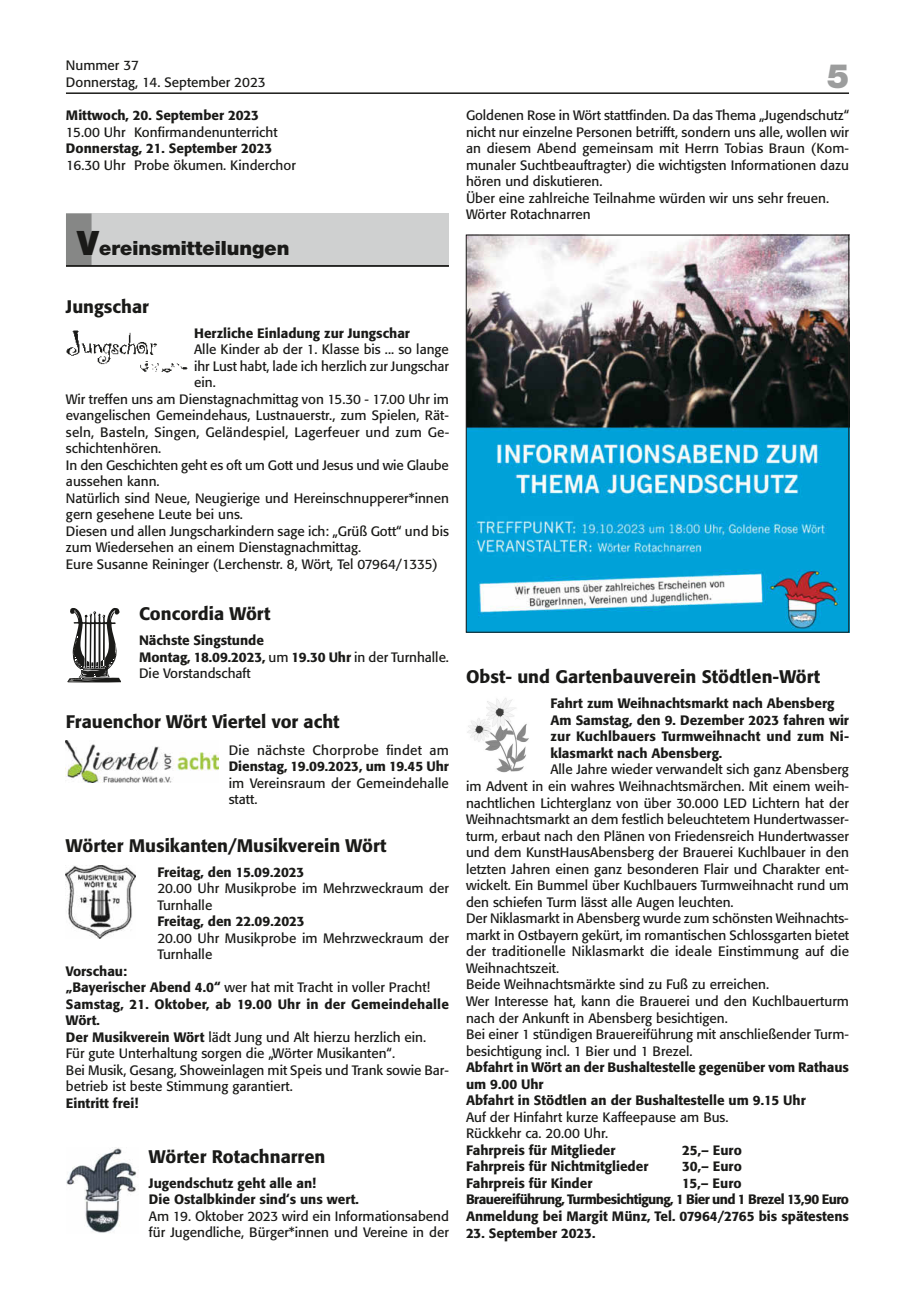
<style>
.page{position:relative;width:915px;height:1297px;background:#fff}
.page>*{position:absolute;margin:0;border:0;box-sizing:border-box;transform-origin:0 0}
.t1{font:900 36px "Nimbus Sans Novus T";color:#9c9d9d}
.t2{font:900 21px "Nimbus Sans Novus T";color:#1a1a18}
.t3{font:500 18px "Formata";color:#1a1a18}
.t4{font:13.5px/16.5px "Formata";color:#1a1a18}
.t5{font:500 13.5px/16.5px "Formata";color:#1a1a18}
.t6{font:500 13.5px/16.5px "Formata";letter-spacing:-.04em;color:#1a1a18}
.t7{font:13.5px "Formata";letter-spacing:.02em;color:#1a1a18}
.s1{font-size:36.15px}
.s2{font-weight:400}
.s3{font-weight:500}
</style>
<div class="page">
<hr style="left:66px;top:92px;width:782px;height:2px;background:#1a1a18">
<div style="left:66px;top:213px;width:383px;height:52px;background:#cfd0d0"></div>
<div style="left:66px;top:213px;width:25px;height:53px;background:#868786"></div>
<hr style="left:66px;top:265px;width:383px;height:2px;background:#1a1a18">
<img style="left:66px;top:330px;width:122px;height:42px">
<svg style="left:67px;top:608px;width:54px;height:75px"></svg>
<img style="left:66px;top:865px;width:69px;height:74px">
<img style="left:66px;top:1148px;width:71px;height:85px">
<img style="left:66px;top:741px;width:153px;height:42px">
<img style="left:468px;top:237px;width:378px;height:393px">
<div style="left:466px;top:235px;width:382px;height:397px;border:1px solid #1a1a18"></div>
<img style="left:467px;top:698px;width:62px;height:75px">
<p class="t4" style="left:66px;top:57px;width:201px">Nummer 37<br>Donnerstag, 14. September 2023</p>
<p class="t5" style="left:66px;top:107px;width:194px">Mittwoch, 20. September 2023</p>
<p class="t4" style="left:66px;top:124px;width:213px">15.00 Uhr Konfirmandenunterricht</p>
<p class="t5" style="left:66px;top:140px;width:208px">Donnerstag, 21. September 2023</p>
<p class="t4" style="left:66px;top:157px;width:231px">16.30 Uhr Probe ökumen. Kinderchor</p>
<h2 class="t2" style="left:77px;top:236px;width:214px"><span class="s1">V</span>ereinsmitteilungen</h2>
<h3 class="t3" style="left:66px;top:296px;width:84px">Jungschar</h3>
<p class="t5" style="left:194px;top:325px;width:217px">Herzliche Einladung zur Jungschar</p>
<p class="t4" style="left:194px;top:341px;width:256px">Alle Kinder ab der 1. Klasse bis ... so lange</p>
<p class="t4" style="left:194px;top:358px;width:256px">ihr Lust habt, lade ich herzlich zur Jungschar</p>
<p class="t4" style="left:194px;top:374px;width:23px">ein.</p>
<p class="t4" style="left:66px;top:391px;width:384px">Wir treffen uns am Dienstagnachmittag von 15.30 - 17.00 Uhr im</p>
<p class="t4" style="left:66px;top:407px;width:384px">evangelischen Gemeindehaus, Lustnauerstr., zum Spielen, Rät-</p>
<p class="t4" style="left:66px;top:424px;width:384px">seln, Basteln, Singen, Geländespiel, Lagerfeuer und zum Ge-</p>
<p class="t4" style="left:66px;top:440px;width:97px">schichtenhören.</p>
<p class="t4" style="left:66px;top:457px;width:384px">In den Geschichten geht es oft um Gott und Jesus und wie Glaube</p>
<p class="t4" style="left:66px;top:473px;width:95px">aussehen kann.</p>
<p class="t4" style="left:66px;top:490px;width:384px">Natürlich sind Neue, Neugierige und Hereinschnupperer*innen</p>
<p class="t4" style="left:66px;top:506px;width:178px">gern gesehene Leute bei uns.</p>
<p class="t4" style="left:66px;top:523px;width:384px">Diesen und allen Jungscharkindern sage ich: „Grüß Gott“ und bis</p>
<p class="t4" style="left:66px;top:539px;width:297px">zum Wiedersehen an einem Dienstagnachmittag.</p>
<p class="t4" style="left:66px;top:556px;width:373px">Eure Susanne Reininger (Lerchenstr. 8, Wört, Tel 07964/1335)</p>
<h3 class="t3" style="left:139px;top:603px;width:133px">Concordia Wört</h3>
<p class="t5" style="left:139px;top:632px;width:311px">Nächste Singstunde<br>Montag, 18.09.2023, <span class="s2">um</span> 19.30 Uhr <span class="s2">in der Turnhalle.<br>Die Vorstandschaft</span></p>
<h3 class="t3" style="left:66px;top:710px;width:275px">Frauenchor Wört Viertel vor acht</h3>
<p class="t7" style="left:229px;top:742px;width:222px">Die nächste Chorprobe findet am</p>
<p class="t5" style="left:229px;top:758px;width:222px">Dienstag, 19.09.2023, um 19.45 Uhr</p>
<p class="t4" style="left:229px;top:775px;width:222px">im Vereinsraum der Gemeindehalle statt.</p>
<h3 class="t3" style="left:66px;top:834px;width:322px">Wörter Musikanten/Musikverein Wört</h3>
<p class="t5" style="left:157px;top:863px;width:148px">Freitag, den 15.09.2023</p>
<p class="t4" style="left:157px;top:880px;width:293px">20.00 Uhr Musikprobe im Mehrzweckraum der<br>Turnhalle</p>
<p class="t5" style="left:157px;top:913px;width:149px">Freitag, den 22.09.2023</p>
<p class="t4" style="left:157px;top:929px;width:293px">20.00 Uhr Musikprobe im Mehrzweckraum der<br>Turnhalle</p>
<p class="t4" style="left:66px;top:962px;width:384px"><span class="s3">Vorschau:<br>„Bayerischer Abend 4.0“</span> wer hat mit Tracht in voller Pracht!<br><span class="s3">Samstag, 21. Oktober, ab 19.00 Uhr in der Gemeindehalle Wört.<br>Der Musikverein Wört</span> lädt Jung und Alt hierzu herzlich ein.<br>Für gute Unterhaltung sorgen die „Wörter Musikanten“.<br>Bei Musik, Gesang, Showeinlagen mit Speis und Trank sowie Bar&shy;betrieb ist beste Stimmung garantiert.</p>
<p class="t5" style="left:66px;top:1094px;width:74px">Eintritt frei!</p>
<h3 class="t3" style="left:149px;top:1145px;width:178px">Wörter Rotachnarren</h3>
<p class="t5" style="left:149px;top:1175px;width:211px">Jugendschutz geht alle an!<br>Die Ostalbkinder sind‘s uns wert.</p>
<p class="t4" style="left:149px;top:1208px;width:301px">Am 19. Oktober 2023 wird ein Informationsabend für Jugendliche, Bürger*innen und Vereine in der</p>
<h1 class="t1" style="left:826px;top:55px;width:24px">5</h1>
<p class="t4" style="left:466px;top:107px;width:384px">Goldenen Rose in Wört stattfinden. Da das Thema „Jugendschutz“ nicht nur einzelne Personen betrifft, sondern uns alle, wollen wir an diesem Abend gemeinsam mit Herrn Tobias Braun (Kom&shy;munaler Suchtbeauftragter) die wichtigsten Informationen dazu hören und diskutieren.<br>Über eine zahlreiche Teilnahme würden wir uns sehr freuen.<br>Wörter Rotachnarren</p>
<h3 class="t3" style="left:466px;top:666px;width:355px">Obst- und Gartenbauverein Stödtlen-Wört</h3>
<p class="t5" style="left:550px;top:695px;width:300px">Fahrt zum Weihnachtsmarkt nach Abensberg Am Samstag, den 9. Dezember 2023 fahren wir zur Kuchlbauers Turmweihnacht und zum Ni&shy;klasmarkt nach Abensberg.</p>
<p class="t4" style="left:466px;top:761px;width:384px;text-indent:84px">Alle Jahre wieder verwandelt sich ganz Abensberg im Advent in ein wahres Weihnachtsmärchen. Mit einem weih&shy;nachtlichen Lichterglanz von über 30.000 LED Lichtern hat der Weihnachtsmarkt an dem festlich beleuchtetem Hundertwasser&shy;turm, erbaut nach den Plänen von Friedensreich Hundertwasser und dem KunstHausAbensberg der Brauerei Kuchlbauer in den letzten Jahren einen ganz besonderen Flair und Charakter ent&shy;wickelt. Ein Bummel über Kuchlbauers Turmweihnacht rund um den schiefen Turm lässt alle Augen leuchten.<br>Der Niklasmarkt in Abensberg wurde zum schönsten Weihnachts&shy;markt in Ostbayern gekürt, im romantischen Schlossgarten bietet der traditionelle Niklasmarkt die ideale Einstimmung auf die Weihnachtszeit.<br>Beide Weihnachtsmärkte sind zu Fuß zu erreichen.<br>Wer Interesse hat, kann die Brauerei und den Kuchlbauerturm nach der Ankunft in Abensberg besichtigen.<br>Bei einer 1 stündigen Brauereiführung mit anschließender Turm&shy;besichtigung incl. 1 Bier und 1 Brezel.</p>
<p class="t5" style="left:466px;top:1059px;width:384px">Abfahrt in Wört an der Bushaltestelle gegenüber vom Rathaus um 9.00 Uhr<br>Abfahrt in Stödtlen an der Bushaltestelle um 9.15 Uhr</p>
<p class="t4" style="left:466px;top:1109px;width:264px">Auf der Hinfahrt kurze Kaffeepause am Bus.<br>Rückkehr ca. 20.00 Uhr.</p>
<p class="t5" style="left:466px;top:1142px;width:151px">Fahrpreis für Mitglieder</p>
<p class="t5" style="left:682px;top:1142px;width:61px">25,– Euro</p>
<p class="t5" style="left:466px;top:1158px;width:184px">Fahrpreis für Nichtmitglieder</p>
<p class="t5" style="left:682px;top:1158px;width:61px">30,– Euro</p>
<p class="t5" style="left:466px;top:1175px;width:128px">Fahrpreis für Kinder</p>
<p class="t6" style="left:466px;top:1175px;width:384px;text-indent:216px">15,– Euro<br>Brauereiführung, Turmbesichtigung, 1 Bier und 1 Brezel 13,90 Euro<br>Anmeldung bei Margit Münz, Tel. 07964/2765 bis spätestens</p>
<p class="t5" style="left:466px;top:1224px;width:131px">23. September 2023.</p>
</div>
